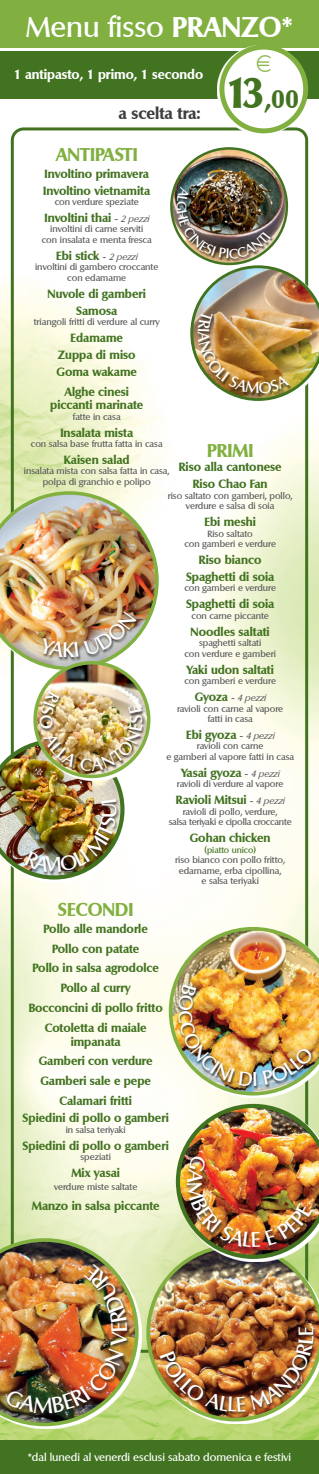
<style>
.page{position:relative;width:319px;height:1474px;background:#fff}
.page>*{position:absolute;margin:0;border:0;box-sizing:border-box;transform-origin:0 0}
.t1{font:500 27.75px "Columbia";color:#fff}
.t2{font:700 24.3px "Columbia";color:#427321}
.t3{font:300 21.15px "Comfortaa";color:#8db64f}
.t4{font:700 18px "Columbia";color:#81b041}
.t5{font:700 15.75px "Columbia";color:#3e3e3f}
.t6{font:700 12.75px "Columbia";color:#fff}
.t7{font:700 11.55px "Columbia";color:#427321}
.t8{font:500 10.5px "Columbia";color:#fff}
.t9{font:500 8.77px "Columbia";color:#57585a}
.t10{font:500 8.77px "Columbia";letter-spacing:-.02em;color:#57585a}
.t11{font:italic 8.77px "Columbia";color:#57585a}
.t12{font:500 8.32px "Columbia";color:#427321}
.s1{font-weight:700}
.s2{font-size:41.17px}
.s3{font-weight:400;font-size:8.77px;color:#57585a}
.s4{font-weight:400;font-style:italic;font-size:8.77px;color:#57585a}
.s5{font-weight:700;font-style:normal;font-size:11.55px;color:#427321}
.s6{font-style:normal}
</style>
<div class="page">
<img style="left:0;top:239px;width:319px;height:1201px">
<div style="left:0;top:1440px;width:319px;height:33px;background:#427321"></div>
<div style="left:0;top:51px;width:319px;height:48px;background:#427321"></div>
<div style="left:172px;top:149px;width:118px;height:118px;background:#fff"></div>
<img style="left:171px;top:148px;width:116px;height:116px;border-radius:58px">
<div style="left:170px;top:147px;width:118px;height:118px;border:2px solid #427321;border-radius:50%"></div>
<div style="left:176px;top:186px;width:97px;height:76px;background:#231f20;opacity:.85"></div>
<img style="left:0;top:491px;width:159px;height:179px">
<div style="left:42px;top:610px;width:98px;height:52px;background:#231f20;opacity:.85"></div>
<div style="left:0;top:0;width:319px;height:47px;background:#81b041"></div>
<svg style="left:217px;top:46px;width:89px;height:88px"></svg>
<div style="left:222px;top:47px;width:84px;height:84px;background:#fff;border-radius:50%"></div>
<div style="left:219px;top:45px;width:89px;height:88px;border:5px solid #81b041;border-radius:50%"></div>
<svg style="left:0;top:879px;width:127px;height:3px"></svg>
<img style="left:169px;top:927px;width:150px;height:168px">
<div style="left:177px;top:983px;width:137px;height:106px;background:#231f20;opacity:.85"></div>
<img style="left:146px;top:1244px;width:173px;height:177px">
<div style="left:158px;top:1326px;width:158px;height:89px;background:#231f20;opacity:.85"></div>
<svg style="left:0;top:1240px;width:141px;height:188px"></svg>
<img style="left:0;top:1238px;width:139px;height:188px">
<div style="left:5px;top:1263px;width:125px;height:154px;background:#231f20;opacity:.85"></div>
<img style="left:176px;top:1103px;width:143px;height:155px">
<div style="left:185px;top:1156px;width:131px;height:96px;background:#231f20;opacity:.85"></div>
<svg style="left:36px;top:663px;width:117px;height:117px"></svg>
<img style="left:35px;top:662px;width:114px;height:114px;border-radius:57px">
<img style="left:177px;top:186px;width:94px;height:73px">
<img style="left:39px;top:611px;width:98px;height:46px">
<svg style="left:226px;top:100px;width:4px;height:9px"></svg>
<img style="left:178px;top:984px;width:79px;height:102px">
<img style="left:263px;top:1045px;width:51px;height:39px">
<img style="left:160px;top:1326px;width:153px;height:85px">
<img style="left:5px;top:1263px;width:122px;height:149px">
<img style="left:187px;top:1155px;width:126px;height:92px">
<img style="left:190px;top:265px;width:129px;height:136px">
<img style="left:0;top:690px;width:143px;height:189px">
<p class="t1" style="left:26px;top:11px;width:269px">Menu fisso <span class="s1">PRANZO*</span></p>
<p class="t3" style="left:256px;top:50px;width:17px">€</p>
<p class="t2" style="left:225px;top:84px;width:76px"><span class="s2">13</span>,00</p>
<p class="t6" style="left:14px;top:67px;width:191px">1 antipasto, 1 primo, 1 secondo</p>
<p class="t5" style="left:119px;top:104px;width:83px">a scelta tra:</p>
<p class="t4" style="left:56px;top:144px;width:84px">ANTIPASTI</p>
<p class="t7" style="left:45px;top:167px;width:106px">Involtino primavera</p>
<p class="t7" style="left:43px;top:183px;width:108px">Involtino vietnamita</p>
<p class="t9" style="left:55px;top:197px;width:86px">con verdure speziate</p>
<p class="t7" style="left:44px;top:211px;width:106px">Involtini thai <span class="s3">-</span> <span class="s4">2 pezzi</span></p>
<p class="t9" style="left:50px;top:224px;width:94px">involtini di carne serviti</p>
<p class="t9" style="left:42px;top:234px;width:111px">con insalata e menta fresca</p>
<p class="t7" style="left:56px;top:249px;width:83px">Ebi stick <span class="s3">-</span> <span class="s4">2 pezzi</span></p>
<p class="t9" style="left:35px;top:262px;width:125px">involtini di gambero croccante</p>
<p class="t9" style="left:67px;top:272px;width:60px">con edamame</p>
<p class="t7" style="left:48px;top:287px;width:100px">Nuvole di gamberi</p>
<p class="t7" style="left:76px;top:303px;width:43px">Samosa</p>
<p class="t9" style="left:34px;top:317px;width:127px">triangoli fritti di verdure al curry</p>
<p class="t7" style="left:71px;top:331px;width:54px">Edamame</p>
<p class="t7" style="left:58px;top:348px;width:79px">Zuppa di miso</p>
<p class="t7" style="left:57px;top:365px;width:82px">Goma wakame</p>
<p class="t7" style="left:64px;top:384px;width:66px">Alghe cinesi</p>
<p class="t7" style="left:50px;top:398px;width:95px">piccanti marinate</p>
<p class="t9" style="left:73px;top:411px;width:49px">fatte in casa</p>
<p class="t7" style="left:60px;top:425px;width:74px">Insalata mista</p>
<p class="t9" style="left:31px;top:439px;width:133px">con salsa base frutta fatta in casa</p>
<p class="t7" style="left:64px;top:453px;width:67px">Kaisen salad</p>
<p class="t9" style="left:24px;top:466px;width:147px">insalata mista con salsa fatta in casa,</p>
<p class="t9" style="left:43px;top:476px;width:109px">polpa di granchio e polipo</p>
<p class="t4" style="left:207px;top:439px;width:48px">PRIMI</p>
<p class="t7" style="left:179px;top:460px;width:104px">Riso alla cantonese</p>
<p class="t7" style="left:193px;top:477px;width:76px">Riso Chao Fan</p>
<p class="t9" style="left:168px;top:490px;width:127px">riso saltato con gamberi, pollo,</p>
<p class="t9" style="left:186px;top:501px;width:90px">verdure e salsa di soia</p>
<p class="t7" style="left:205px;top:515px;width:53px">Ebi meshi</p>
<p class="t9" style="left:207px;top:528px;width:47px">Riso saltato</p>
<p class="t9" style="left:184px;top:539px;width:93px">con gamberi e verdure</p>
<p class="t7" style="left:199px;top:553px;width:64px">Riso bianco</p>
<p class="t7" style="left:186px;top:570px;width:90px">Spaghetti di soia</p>
<p class="t9" style="left:184px;top:583px;width:93px">con gamberi e verdure</p>
<p class="t7" style="left:186px;top:597px;width:90px">Spaghetti di soia</p>
<p class="t9" style="left:191px;top:610px;width:79px">con carne piccante</p>
<p class="t7" style="left:191px;top:624px;width:81px">Noodles saltati</p>
<p class="t9" style="left:199px;top:638px;width:64px">spaghetti saltati</p>
<p class="t9" style="left:184px;top:648px;width:93px">con verdure e gamberi</p>
<p class="t7" style="left:186px;top:662px;width:89px">Yaki udon saltati</p>
<p class="t9" style="left:184px;top:676px;width:93px">con gamberi e verdure</p>
<p class="t11" style="left:195px;top:692px;width:73px"><span class="s5">Gyoza</span> <span class="s6">-</span> 4 pezzi</p>
<p class="t9" style="left:177px;top:703px;width:108px">ravioli con carne al vapore</p>
<p class="t9" style="left:208px;top:713px;width:46px">fatti in casa</p>
<p class="t7" style="left:186px;top:728px;width:90px">Ebi gyoza <span class="s3">-</span> <span class="s4">4 pezzi</span></p>
<p class="t9" style="left:197px;top:741px;width:68px">ravioli con carne</p>
<p class="t9" style="left:166px;top:751px;width:129px">e gamberi al vapore fatti in casa</p>
<p class="t7" style="left:181px;top:765px;width:100px">Yasai gyoza <span class="s3">-</span> <span class="s4">4 pezzi</span></p>
<p class="t9" style="left:177px;top:779px;width:108px">ravioli di verdure al vapore</p>
<p class="t7" style="left:176px;top:793px;width:110px">Ravioli Mitsui <span class="s3">-</span> <span class="s4">4 pezzi</span></p>
<p class="t9" style="left:183px;top:806px;width:96px">ravioli di pollo, verdure,</p>
<p class="t10" style="left:169px;top:817px;width:125px">salsa teriyaki e cipolla croccante</p>
<p class="t7" style="left:190px;top:831px;width:82px">Gohan chicken</p>
<p class="t12" style="left:204px;top:844px;width:53px">(piatto unico)</p>
<p class="t9" style="left:175px;top:854px;width:112px">riso bianco con pollo fritto,</p>
<p class="t9" style="left:179px;top:865px;width:104px">edamame, erba cipollina,</p>
<p class="t9" style="left:201px;top:875px;width:59px">e salsa teriyaki</p>
<p class="t4" style="left:58px;top:898px;width:77px">SECONDI</p>
<p class="t7" style="left:44px;top:921px;width:106px">Pollo alle mandorle</p>
<p class="t7" style="left:52px;top:941px;width:89px">Pollo con patate</p>
<p class="t7" style="left:32px;top:961px;width:128px">Pollo in salsa agrodolce</p>
<p class="t7" style="left:61px;top:981px;width:71px">Pollo al curry</p>
<p class="t7" style="left:29px;top:1001px;width:135px">Bocconcini di pollo fritto</p>
<p class="t7" style="left:45px;top:1021px;width:103px">Cotoletta di maiale</p>
<p class="t7" style="left:71px;top:1034px;width:52px">impanata</p>
<p class="t7" style="left:39px;top:1054px;width:115px">Gamberi con verdure</p>
<p class="t7" style="left:40px;top:1074px;width:112px">Gamberi sale e pepe</p>
<p class="t7" style="left:60px;top:1094px;width:74px">Calamari fritti</p>
<p class="t7" style="left:23px;top:1111px;width:148px">Spiedini di pollo o gamberi</p>
<p class="t9" style="left:66px;top:1124px;width:62px">in salsa teriyaki</p>
<p class="t7" style="left:23px;top:1138px;width:148px">Spiedini di pollo o gamberi</p>
<p class="t9" style="left:80px;top:1151px;width:32px">speziati</p>
<p class="t7" style="left:71px;top:1165px;width:50px">Mix yasai</p>
<p class="t9" style="left:54px;top:1182px;width:85px">verdure miste saltate</p>
<p class="t7" style="left:32px;top:1199px;width:129px">Manzo in salsa piccante</p>
<p class="t8" style="left:28px;top:1450px;width:265px">*dal lunedi al venerdi esclusi sabato domenica e festivi</p>
</div>
